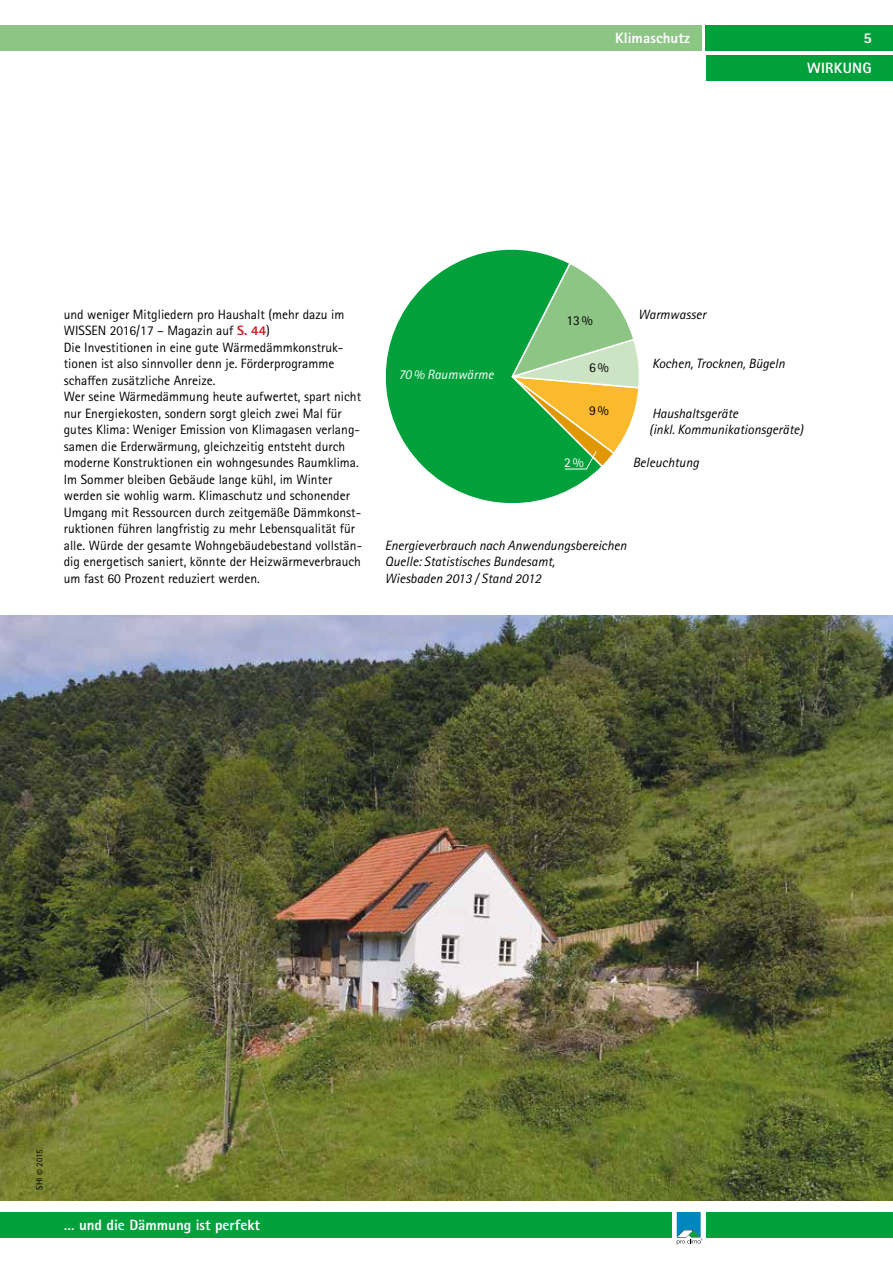
<style>
.page{position:relative;width:893px;height:1263px;background:#fff}
.page>*{position:absolute;margin:0;border:0;box-sizing:border-box;transform-origin:0 0}
.t1{font:800 15px "Rotis Sans Serif Pro";color:#fff}
.t2{font:800 15px "Rotis Sans Serif Pro";letter-spacing:.02em;color:#fff}
.t3{font:13.5px/16.5px "Rotis Sans Serif Pro";color:#000}
.t4{font:italic 13.5px/16.5px "Rotis Sans Serif Pro";color:#000}
.t5{font:italic 13.5px "Rotis Sans Serif Pro";color:#fff}
.t6{font:13.5px "Rotis Sans Serif Pro";color:#fff}
.t7{font:9px "Rotis Sans Serif Pro";color:#000}
.s1{font-weight:800;color:#cd171a}
.s2{font-size:12px}
</style>
<div class="page">
<div style="left:0;top:1212px;width:672px;height:25px;background:#00a13a"></div>
<div style="left:706px;top:1212px;width:187px;height:25px;background:#00a13a"></div>
<svg style="left:677px;top:1212px;width:26px;height:33px"></svg>
<div style="left:706px;top:55px;width:187px;height:26px;background:#00a13a"></div>
<div style="left:706px;top:26px;width:187px;height:25px;background:#00a13a"></div>
<div style="left:0;top:26px;width:702px;height:25px;background:#8dc585"></div>
<svg style="left:385px;top:249px;width:213px;height:254px"></svg>
<svg style="left:510px;top:261px;width:129px;height:209px;background:#90c377"></svg>
<img style="left:0;top:616px;width:893px;height:584px">
<p class="t1" style="left:615px;top:29px;width:76px">Klimaschutz</p>
<p class="t1" style="left:863px;top:29px;width:10px">5</p>
<p class="t2" style="left:807px;top:59px;width:66px">WIRKUNG</p>
<p class="t3" style="left:64px;top:306px;width:300px">und weniger Mitgliedern pro Haushalt (mehr dazu im WISSEN 2016/17 – Magazin auf <span class="s1">S. 44</span>)<br>Die Investitionen in eine gute Wärmedämmkonstruk&shy;tionen ist also sinnvoller denn je. Förderprogramme schaffen zusätzliche Anreize.<br>Wer seine Wärmedämmung heute aufwertet, spart nicht nur Energiekosten, sondern sorgt gleich zwei Mal für gutes Klima: Weniger Emission von Klimagasen verlang&shy;samen die Erderwärmung, gleichzeitig entsteht durch moderne Konstruktionen ein wohngesundes Raumklima.<br>Im Sommer bleiben Gebäude lange kühl, im Winter werden sie wohlig warm. Klimaschutz und schonender Umgang mit Ressourcen durch zeitgemäße Dämmkonst&shy;ruktionen führen langfristig zu mehr Lebensqualität für alle. Würde der gesamte Wohngebäudebestand vollstän&shy;dig energetisch saniert, könnte der Heizwärmeverbrauch um fast 60 Prozent reduziert werden.</p>
<p class="t5" style="left:398px;top:367px;width:97px">70 % Raumwärme</p>
<p class="t3" style="left:566px;top:312px;width:28px">13%</p>
<p class="t3" style="left:589px;top:359px;width:21px">6%</p>
<p class="t3" style="left:589px;top:403px;width:21px">9%</p>
<p class="t6" style="left:564px;top:455px;width:21px">2%</p>
<p class="t4" style="left:638px;top:306px;width:69px">Warmwasser</p>
<p class="t4" style="left:652px;top:355px;width:134px">Kochen, Trocknen, Bügeln</p>
<p class="t4" style="left:649px;top:405px;width:155px">Haushaltsgeräte<br>(inkl. Kommunikationsgeräte)</p>
<p class="t4" style="left:633px;top:454px;width:68px">Beleuchtung</p>
<p class="t4" style="left:385px;top:537px;width:243px">Energieverbrauch nach Anwendungsbereichen<br>Quelle: Statistisches Bundesamt,<br>Wiesbaden 2013 / Stand 2012</p>
<p class="t7" style="left:34px;top:1189px;width:42px;rotate:-90deg">SHI <span class="s2">©</span> 2015</p>
<p class="t1" style="left:64px;top:1215px;width:198px">… und die Dämmung ist perfekt</p>
</div>
